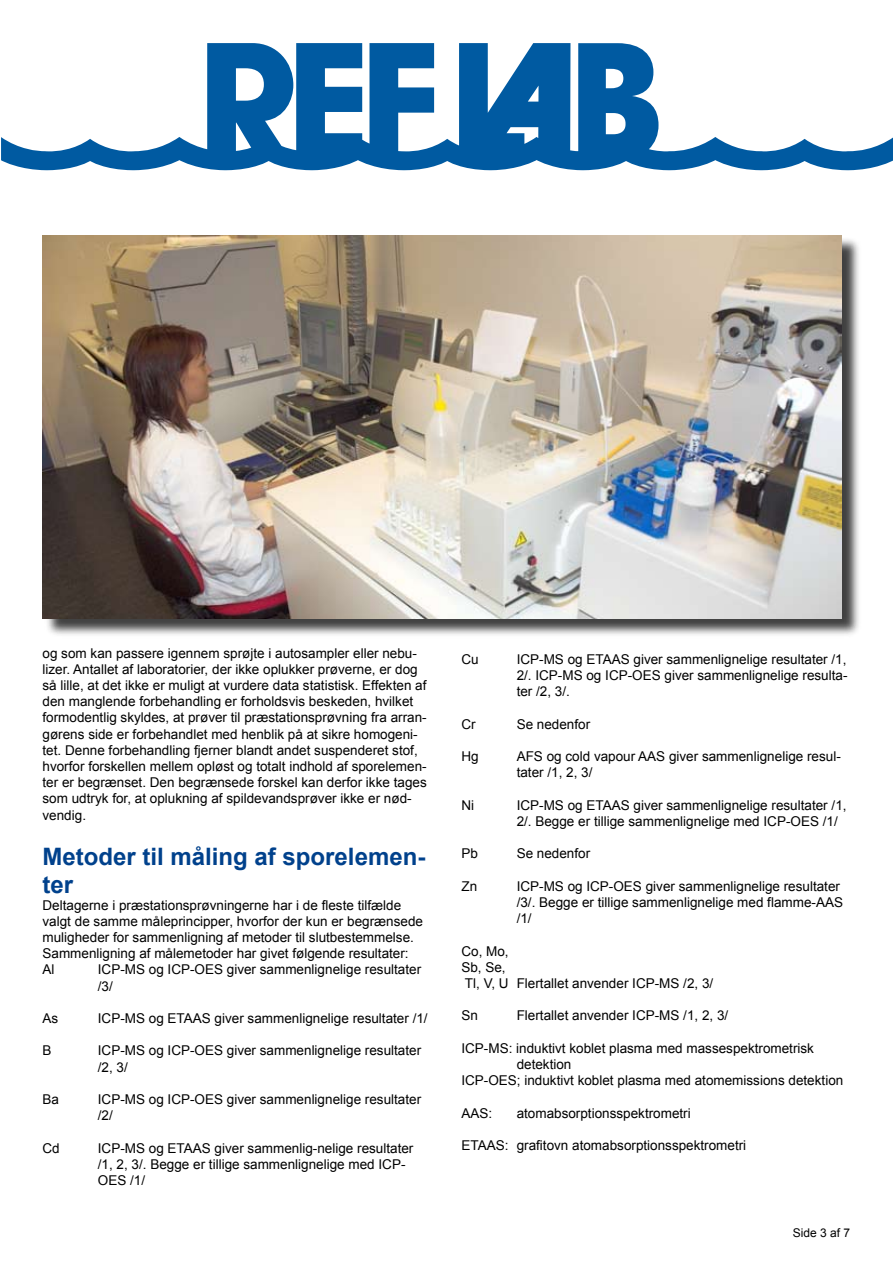
<style>
.page{position:relative;width:893px;height:1263px;background:#fff}
.page>*{position:absolute;margin:0;border:0;box-sizing:border-box;transform-origin:0 0}
.t1{font:700 24px/28.8px "Arial";color:#00418c}
.t2{font:13.5px/16.2px "Arial";color:#000}
.t3{font:12px "Arial";color:#000}
</style>
<div class="page">
<svg style="left:1px;top:43px;width:892px;height:127px"></svg>
<div style="left:44px;top:237px;width:818px;height:402px;background:#000;opacity:.75"></div>
<img style="left:43px;top:235px;width:799px;height:383px">
<p class="t2" style="left:43px;top:645px;width:386px">og som kan passere igennem sprøjte i autosampler eller nebu&shy;lizer. Antallet af laboratorier, der ikke oplukker prøverne, er dog så lille, at det ikke er muligt at vurdere data statistisk. Effekten af den manglende forbehandling er forholdsvis beskeden, hvilket formodentlig skyldes, at prøver til præstationsprøvning fra arran&shy;gørens side er forbehandlet med henblik på at sikre homogeni&shy;tet. Denne forbehandling fjerner blandt andet suspenderet stof, hvorfor forskellen mellem opløst og totalt indhold af sporelemen&shy;ter er begrænset. Den begrænsede forskel kan derfor ikke tages som udtryk for, at oplukning af spildevandsprøver ikke er nød&shy;vendig.</p>
<h1 class="t1" style="left:43px;top:843px;width:384px">Metoder til måling af sporelemen&shy;ter</h1>
<p class="t2" style="left:43px;top:897px;width:382px">Deltagerne i præstationsprøvningerne har i de fleste tilfælde valgt de samme måleprincipper, hvorfor der kun er begrænsede muligheder for sammenligning af metoder til slutbestemmelse.<br>Sammenligning af målemetoder har givet følgende resultater:<br>Al</p>
<p class="t2" style="left:98px;top:962px;width:325px">ICP-MS og ICP-OES giver sammenlignelige resultater /3/</p>
<p class="t2" style="left:43px;top:1010px;width:17px">As</p>
<p class="t2" style="left:98px;top:1010px;width:331px">ICP-MS og ETAAS giver sammenlignelige resultater /1 /</p>
<p class="t2" style="left:43px;top:1043px;width:11px">B</p>
<p class="t2" style="left:98px;top:1043px;width:325px">ICP-MS og ICP-OES giver sammenlignelige resultater /2, 3/</p>
<p class="t2" style="left:43px;top:1091px;width:18px">Ba</p>
<p class="t2" style="left:98px;top:1091px;width:325px">ICP-MS og ICP-OES giver sammenlignelige resultater /2/</p>
<p class="t2" style="left:43px;top:1140px;width:19px">Cd</p>
<p class="t2" style="left:98px;top:1140px;width:317px">ICP-MS og ETAAS giver sammenlig-nelige resultater /1 , 2, 3/. Begge er tillige sammenlignelige med ICP-<br>OES /1 /</p>
<p class="t2" style="left:461px;top:651px;width:19px">Cu</p>
<p class="t2" style="left:517px;top:651px;width:332px;text-align:justify">ICP-MS og ETAAS giver sammenlignelige resultater /1 , 2/. ICP-MS og ICP-OES giver sammenlignelige resulta&shy;ter /2, 3/.</p>
<p class="t2" style="left:461px;top:716px;width:16px">Cr</p>
<p class="t2" style="left:517px;top:716px;width:75px">Se nedenfor</p>
<p class="t2" style="left:461px;top:748px;width:19px">Hg</p>
<p class="t2" style="left:517px;top:748px;width:326px">AFS og cold vapour AAS giver sammenlignelige resul&shy;tater /1 , 2, 3/</p>
<p class="t2" style="left:461px;top:797px;width:14px">Ni</p>
<p class="t2" style="left:517px;top:797px;width:331px">ICP-MS og ETAAS giver sammenlignelige resultater /1 ,<br>2/. Begge er tillige sammenlignelige med ICP-OES /1 /</p>
<p class="t2" style="left:461px;top:846px;width:18px">Pb</p>
<p class="t2" style="left:517px;top:846px;width:75px">Se nedenfor</p>
<p class="t2" style="left:461px;top:878px;width:17px">Zn</p>
<p class="t2" style="left:517px;top:878px;width:328px">ICP-MS og ICP-OES giver sammenlignelige resultater /3/. Begge er tillige sammenlignelige med flamme-AAS /1/</p>
<p class="t2" style="left:461px;top:943px;width:253px">Co, Mo,<br>Sb, Se,<br>Tl, V, U Flertallet anvender ICP-MS /2, 3/</p>
<p class="t2" style="left:461px;top:1008px;width:18px">Sn</p>
<p class="t2" style="left:517px;top:1008px;width:213px">Flertallet anvender ICP-MS /1 , 2, 3/</p>
<p class="t2" style="left:461px;top:1040px;width:354px">ICP-MS: induktivt koblet plasma med massespektrometrisk</p>
<p class="t2" style="left:517px;top:1056px;width:56px">detektion</p>
<p class="t2" style="left:461px;top:1072px;width:383px">ICP-OES; induktivt koblet plasma med atomemissions detektion</p>
<p class="t2" style="left:461px;top:1105px;width:32px">AAS:</p>
<p class="t2" style="left:517px;top:1105px;width:176px">atomabsorptionsspektrometri</p>
<p class="t2" style="left:461px;top:1137px;width:286px">ETAAS: grafitovn atomabsorptionsspektrometri</p>
<p class="t3" style="left:793px;top:1224px;width:59px">Side af 7</p>
</div>
